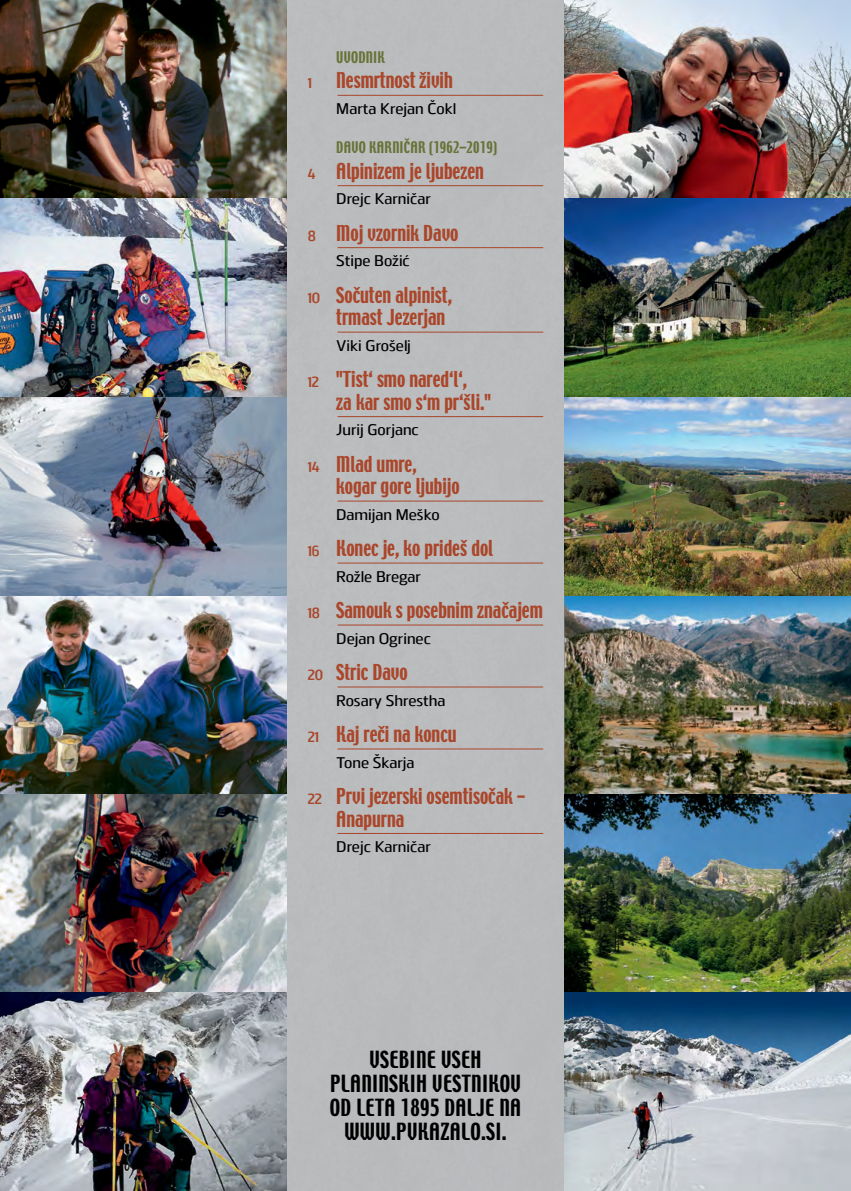
<style>
.page{position:relative;width:851px;height:1191px;background:#fff}
.page>*{position:absolute;margin:0;border:0;box-sizing:border-box;transform-origin:0 0}
.t1{font:21px/24px "Techno";letter-spacing:.02em;color:#000;text-align:center;scale:.9 1}
.t2{font:19.5px/22.5px "Techno";color:#aa462a;scale:.9 1}
.t3{font:500 15.45px "Juhl";color:#000}
.t4{font:14.25px "Techno";letter-spacing:.02em;color:#687237;scale:.9 1}
.s1{font-family:"Juhl";font-weight:700;font-size:15px}
</style>
<div class="page">
<div style="left:0;top:0;width:850px;height:1191px;background:#bcbec0"></div>
<img style="left:564px;top:794px;width:286px;height:198px">
<img style="left:564px;top:0;width:286px;height:198px">
<hr style="left:337px;top:95px;width:206px;height:1px;background:#aa462a">
<hr style="left:337px;top:185px;width:206px;height:1px;background:#aa462a">
<hr style="left:337px;top:247px;width:206px;height:1px;background:#aa462a">
<hr style="left:337px;top:332px;width:206px;height:1px;background:#aa462a">
<hr style="left:337px;top:416px;width:206px;height:1px;background:#aa462a">
<hr style="left:337px;top:500px;width:206px;height:1px;background:#aa462a">
<hr style="left:337px;top:562px;width:206px;height:1px;background:#aa462a">
<hr style="left:337px;top:624px;width:206px;height:1px;background:#aa462a">
<hr style="left:337px;top:686px;width:206px;height:1px;background:#aa462a">
<hr style="left:337px;top:748px;width:206px;height:1px;background:#aa462a">
<hr style="left:337px;top:833px;width:206px;height:1px;background:#aa462a">
<img style="left:564px;top:198px;width:286px;height:199px">
<svg style="left:564px;top:992px;width:286px;height:199px"></svg>
<img style="left:564px;top:595px;width:286px;height:199px">
<img style="left:564px;top:397px;width:286px;height:198px">
<img style="left:0;top:794px;width:286px;height:198px">
<img style="left:0;top:0;width:286px;height:198px">
<img style="left:0;top:198px;width:286px;height:199px">
<img style="left:0;top:992px;width:286px;height:199px">
<img style="left:0;top:595px;width:286px;height:199px">
<img style="left:0;top:397px;width:286px;height:198px">
<p class="t4" style="left:336px;top:47px;width:56px">UVODNIK</p>
<p class="t2" style="left:308px;top:70px;width:163px"><span class="s1">1</span> Nesmrtnost živih</p>
<p class="t3" style="left:336px;top:97px;width:122px">Marta Krejan Čokl</p>
<p class="t4" style="left:336px;top:138px;width:180px">DAVO KARNIČAR (1962–2019)</p>
<p class="t2" style="left:308px;top:161px;width:197px"><span class="s1">4</span> Alpinizem je ljubezen</p>
<p class="t3" style="left:336px;top:188px;width:96px">Drejc Karničar</p>
<p class="t2" style="left:308px;top:223px;width:169px"><span class="s1">8</span> Moj vzornik Davo</p>
<p class="t3" style="left:336px;top:250px;width:75px">Stipe Božić</p>
<p class="t2" style="left:336px;top:285px;width:130px;text-indent:-28px"><span class="s1">10</span> Sočuten alpinist, trmast Jezerjan</p>
<p class="t3" style="left:336px;top:334px;width:76px">Viki Grošelj</p>
<p class="t2" style="left:336px;top:369px;width:173px;text-indent:-28px"><span class="s1">12</span> "Tist‘ smo nared‘l‘,<br>za kar smo s‘m pr‘šli."</p>
<p class="t3" style="left:336px;top:418px;width:84px">Jurij Gorjanc</p>
<p class="t2" style="left:336px;top:453px;width:138px;text-indent:-28px"><span class="s1">14</span> Mlad umre, kogar gore ljubijo</p>
<p class="t3" style="left:336px;top:503px;width:105px">Damijan Meško</p>
<p class="t2" style="left:308px;top:538px;width:207px"><span class="s1">16</span> Konec je, ko prideš dol</p>
<p class="t3" style="left:336px;top:565px;width:86px">Rožle Bregar</p>
<p class="t2" style="left:308px;top:600px;width:263px"><span class="s1">18</span> Samouk s posebnim značajem</p>
<p class="t3" style="left:336px;top:627px;width:96px">Dejan Ogrinec</p>
<p class="t2" style="left:308px;top:662px;width:112px"><span class="s1">20</span> Stric Davo</p>
<p class="t3" style="left:336px;top:689px;width:111px">Rosary Shrestha</p>
<p class="t2" style="left:308px;top:724px;width:167px"><span class="s1">21</span> Kaj reči na koncu</p>
<p class="t3" style="left:336px;top:751px;width:80px">Tone Škarja</p>
<p class="t2" style="left:336px;top:786px;width:211px;text-indent:-28px"><span class="s1">22</span> Prvi jezerski osemtisočak −<br>Anapurna</p>
<p class="t3" style="left:336px;top:835px;width:96px">Drejc Karničar</p>
<p class="t1" style="left:330px;top:1048px;width:214px">VSEBINE VSEH<br>PLANINSKIH VESTNIKOV<br>OD LETA 1895 DALJE NA<br>WWW.PVKAZALO.SI.</p>
</div>
